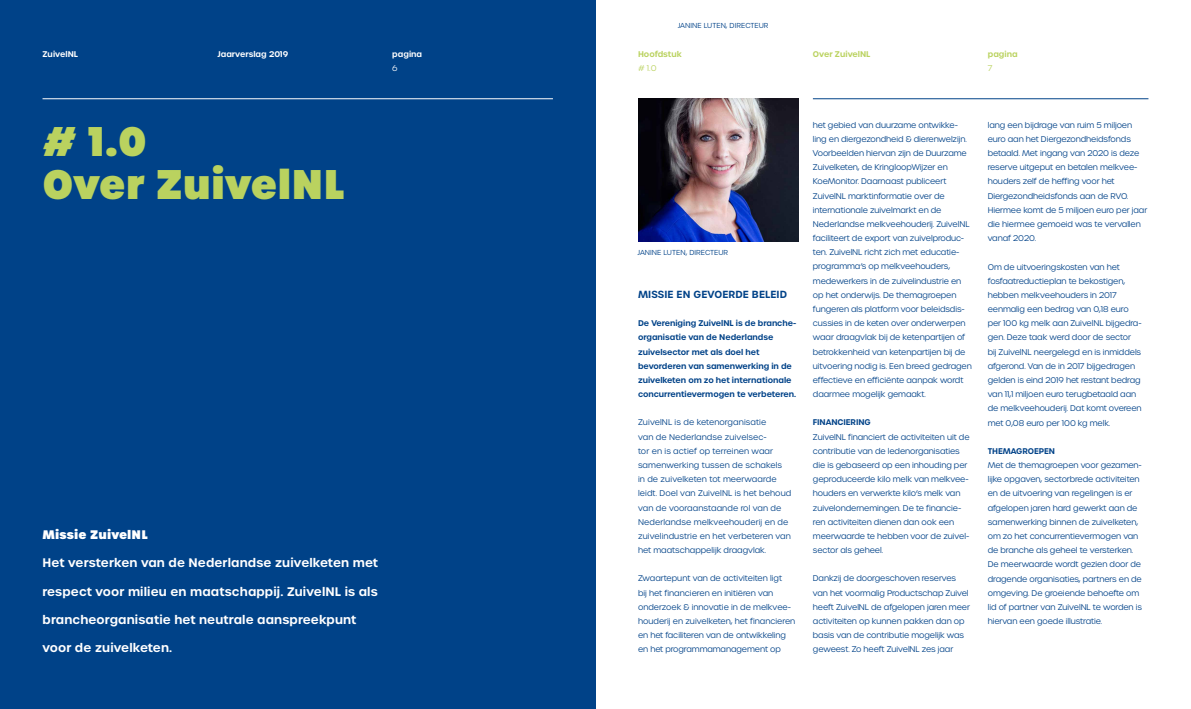
<style>
.page{position:relative;width:1191px;height:709px;background:#fff}
.page>*{position:absolute;margin:0;border:0;box-sizing:border-box;transform-origin:0 0}
.t1{font:800 40px/42.5px "Urbane";color:#bad25f}
.t2{font:600 12px "Urbane";letter-spacing:.01em;color:#fff}
.t3{font:800 12px "Urbane";letter-spacing:.01em;color:#fff}
.t4{font:600 10px "Urbane";letter-spacing:.01em;color:#004288}
.t5{font:300 8px/14.2px "Urbane";letter-spacing:-.01em;color:#004288}
.t6{font:300 8px/14.2px "Urbane";letter-spacing:.01em;color:#004288}
.t7{font:600 8px/14.2px "Urbane";letter-spacing:-.005em;color:#004288}
.t8{font:600 8px "Urbane";color:#fff}
.t9{font:600 8px "Urbane";color:#bad25f}
.t10{font:300 8px "Urbane";color:#bad25f}
.t11{font:300 8px "Urbane";color:#fff}
.t12{font:300 7px "Urbane";letter-spacing:.01em;color:#004288}
</style>
<div class="page">
<hr style="left:813px;top:98px;width:335px;height:1px;background:#004288">
<div style="left:0;top:0;width:595px;height:709px;background:#004288"></div>
<hr style="left:43px;top:98px;width:510px;height:1px;background:#fff">
<img style="left:638px;top:98px;width:160px;height:143px">
<p class="t12" style="left:677px;top:21px;width:92px">JANINE LUTEN, DIRECTEUR</p>
<p class="t8" style="left:43px;top:48px;width:37px">ZuivelNL</p>
<p class="t8" style="left:217px;top:48px;width:72px">Jaarverslag 2019</p>
<p class="t8" style="left:392px;top:48px;width:31px">pagina</p>
<p class="t9" style="left:813px;top:48px;width:59px">Over ZuivelNL</p>
<p class="t11" style="left:392px;top:63px;width:7px">6</p>
<p class="t9" style="left:638px;top:48px;width:45px">Hoofdstuk</p>
<p class="t10" style="left:638px;top:63px;width:20px"># 1.0</p>
<p class="t9" style="left:987px;top:48px;width:31px">pagina</p>
<p class="t10" style="left:987px;top:63px;width:6px">7</p>
<h1 class="t1" style="left:43px;top:120px;width:303px"># 1.0<br>Over ZuivelNL</h1>
<h2 class="t3" style="left:43px;top:526px;width:107px">Missie ZuivelNL</h2>
<h2 class="t2" style="left:43px;top:554px;width:337px">Het versterken van de Nederlandse zuivelketen met</h2>
<h2 class="t2" style="left:43px;top:583px;width:337px">respect voor milieu en maatschappij. ZuivelNL is als</h2>
<h2 class="t2" style="left:43px;top:611px;width:315px">brancheorganisatie het neutrale aanspreekpunt</h2>
<h2 class="t2" style="left:43px;top:640px;width:131px">voor de zuivelketen.</h2>
<p class="t12" style="left:637px;top:248px;width:92px">JANINE LUTEN, DIRECTEUR</p>
<p class="t4" style="left:638px;top:287px;width:151px">MISSIE EN GEVOERDE BELEID</p>
<p class="t7" style="left:638px;top:316px;width:160px">De Vereniging ZuivelNL is de branche&shy;organisatie van de Nederlandse zuivelsector met als doel het bevorderen van samenwerking in de zuivelketen om zo het internationale concurrentievermogen te verbeteren.</p>
<p class="t6" style="left:638px;top:415px;width:155px">ZuivelNL is de ketenorganisatie<br>van de Nederlandse zuivelsec-<br>tor en is actief op terreinen waar samenwerking tussen de schakels<br>in de zuivelketen tot meerwaarde leidt. Doel van ZuivelNL is het behoud van de vooraanstaande rol van de Nederlandse melkveehouderij en de zuivelindustrie en het verbeteren van het maatschappelijk draagvlak.</p>
<p class="t5" style="left:638px;top:571px;width:159px">Zwaartepunt van de activiteiten ligt<br>bij het financieren en initiëren van onderzoek &amp; innovatie in de melkvee&shy;houderij en zuivelketen, het financieren en het faciliteren van de ontwikkeling en het programmamanagement op</p>
<p class="t5" style="left:813px;top:118px;width:160px">het gebied van duurzame ontwikke&shy;ling en diergezondheid &amp; dierenwelzijn.<br>Voorbeelden hiervan zijn de Duurzame Zuivelketen, de KringloopWijzer en KoeMonitor. Daarnaast publiceert ZuivelNL marktinformatie over de internationale zuivelmarkt en de Nederlandse melkveehouderij. ZuivelNL faciliteert de export van zuivelproduc&shy;ten. ZuivelNL richt zich met educatie&shy;programma’s op melkveehouders, medewerkers in de zuivelindustrie en op het onderwijs. De themagroepen fungeren als platform voor beleidsdis&shy;cussies in de keten over onderwerpen waar draagvlak bij de ketenpartijen of betrokkenheid van ketenpartijen bij de uitvoering nodig is. Een breed gedragen effectieve en efficiënte aanpak wordt daarmee mogelijk gemaakt.</p>
<p class="t7" style="left:813px;top:415px;width:59px">FINANCIERING</p>
<p class="t5" style="left:813px;top:429px;width:158px">ZuivelNL financiert de activiteiten uit de contributie van de ledenorganisaties die is gebaseerd op een inhouding per geproduceerde kilo melk van melkvee&shy;houders en verwerkte kilo’s melk van zuivelondernemingen. De te financie&shy;ren activiteiten dienen dan ook een meerwaarde te hebben voor de zuivel&shy;sector als geheel.</p>
<p class="t5" style="left:813px;top:571px;width:158px">Dankzij de doorgeschoven reserves van het voormalig Productschap Zuivel heeft ZuivelNL de afgelopen jaren meer activiteiten op kunnen pakken dan op basis van de contributie mogelijk was geweest. Zo heeft ZuivelNL zes jaar</p>
<p class="t5" style="left:987px;top:118px;width:161px">lang een bijdrage van ruim 5 miljoen euro aan het Diergezondheidsfonds betaald. Met ingang van 2020 is deze reserve uitgeput en betalen melkvee&shy;houders zelf de heffing voor het<br>Diergezondheidsfonds aan de RVO.<br>Hiermee komt de 5 miljoen euro per jaar die hiermee gemoeid was te vervallen vanaf 2020.</p>
<p class="t5" style="left:987px;top:259px;width:155px">Om de uitvoeringskosten van het fosfaatreductieplan te bekostigen, hebben melkveehouders in 2017 eenmalig een bedrag van 0,18 euro per 100 kg melk aan ZuivelNL bijgedra&shy;gen. Deze taak werd door de sector bij ZuivelNL neergelegd en is inmiddels afgerond. Van de in 2017 bijgedragen gelden is eind 2019 het restant bedrag van 11,1 miljoen euro terugbetaald aan de melkveehouderij. Dat komt overeen met 0,08 euro per 100 kg melk.</p>
<p class="t7" style="left:987px;top:444px;width:69px">THEMAGROEPEN</p>
<p class="t5" style="left:987px;top:458px;width:156px">Met de themagroepen voor gezamen&shy;lijke opgaven, sectorbrede activiteiten en de uitvoering van regelingen is er afgelopen jaren hard gewerkt aan de samenwerking binnen de zuivelketen, om zo het concurrentievermogen van de branche als geheel te versterken.<br>De meerwaarde wordt gezien door de dragende organisaties, partners en de omgeving. De groeiende behoefte om lid of partner van ZuivelNL te worden is hiervan een goede illustratie.</p>
</div>
